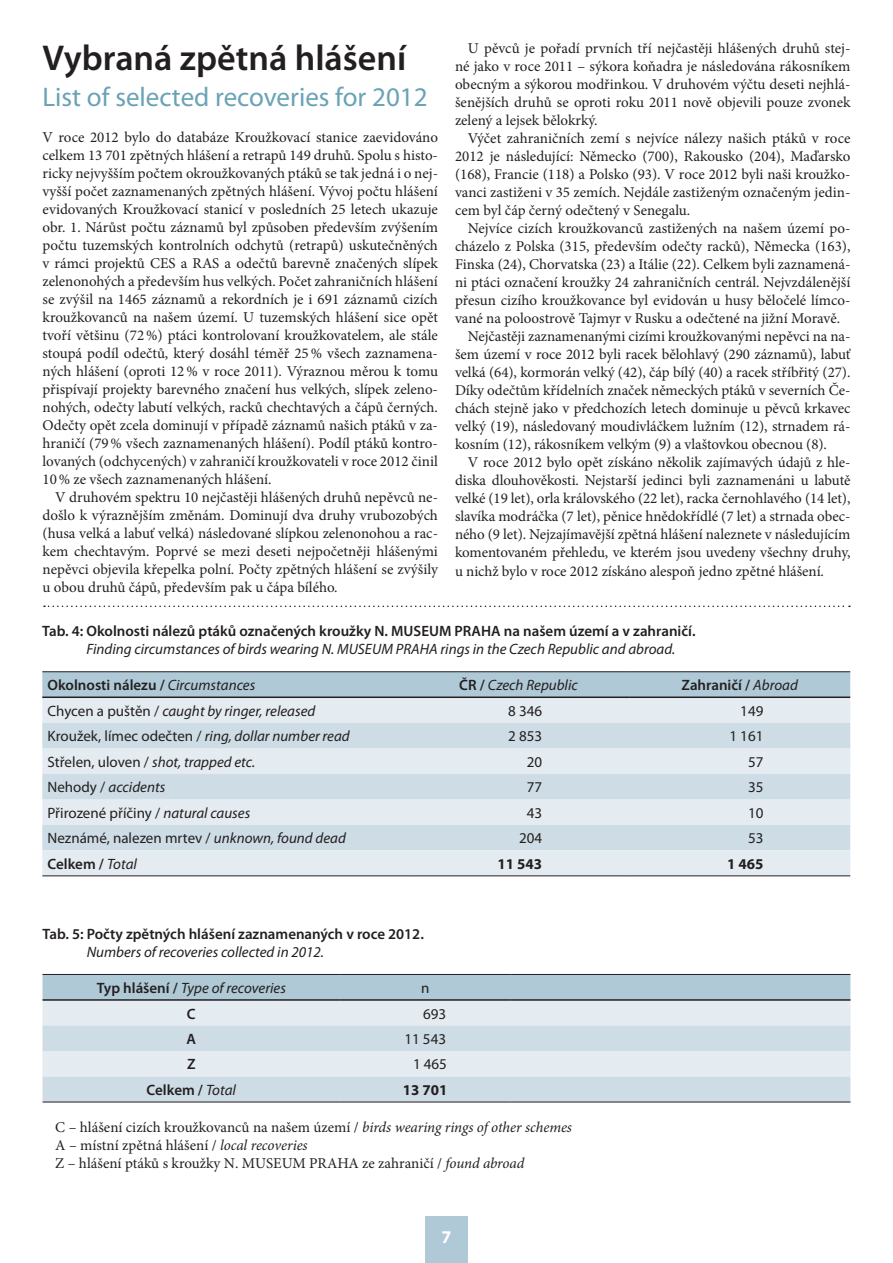
<style>
.page{position:relative;width:893px;height:1263px;background:#fff}
.page>*{position:absolute;margin:0;border:0;box-sizing:border-box;transform-origin:0 0}
.t1{font:600 36px "Myriad Pro";color:#231f20}
.t2{font:27px "Myriad Pro";color:#6aa2b7}
.t3{font:700 18px "Myriad Pro";color:#fff}
.t4{font:15px/18px "Minion Pro";letter-spacing:-.005em;color:#231f20;text-align:justify}
.t5{font:italic 15px "Myriad Pro";color:#231f20}
.t6{font:600 15px "Myriad Pro";color:#231f20}
.t7{font:15px "Myriad Pro";color:#231f20}
.t8{font:700 15px "Myriad Pro";color:#231f20}
.s1{font-weight:400;font-style:italic}
.s2{font-weight:600;font-style:normal}
.s3{font-style:normal}
.s4{font-style:italic}
</style>
<div class="page">
<div style="left:425px;top:1216px;width:43px;height:47px;background:#b0c9d6"></div>
<div style="left:42px;top:672px;width:808px;height:24px;background:#b0c9d6"></div>
<div style="left:42px;top:698px;width:808px;height:25px;background:#e4ecf1"></div>
<svg style="left:42px;top:723px;width:808px;height:127px;background:#d6e2e9"></svg>
<div style="left:42px;top:850px;width:808px;height:25px;background:#e4ecf1"></div>
<hr style="left:408px;top:875px;width:221px;height:1px;background:#231f20">
<hr style="left:629px;top:875px;width:221px;height:1px;background:#231f20">
<hr style="left:42px;top:671px;width:366px;height:1px;background:#231f20">
<hr style="left:42px;top:875px;width:366px;height:1px;background:#231f20">
<hr style="left:408px;top:671px;width:221px;height:1px;background:#231f20">
<hr style="left:629px;top:671px;width:221px;height:1px;background:#231f20">
<hr style="left:42px;top:696px;width:366px;height:2px;background:#231f20">
<hr style="left:408px;top:696px;width:221px;height:2px;background:#231f20">
<hr style="left:629px;top:696px;width:221px;height:2px;background:#231f20">
<svg style="left:44px;top:605px;width:806px;height:2px"></svg>
<div style="left:43px;top:975px;width:807px;height:24px;background:#b0c9d6"></div>
<div style="left:43px;top:1001px;width:807px;height:75px;background:#e4ecf1"></div>
<div style="left:43px;top:1025px;width:807px;height:26px;background:#cddce5"></div>
<svg style="left:43px;top:1076px;width:807px;height:26px;background:#cad9e1"></svg>
<hr style="left:43px;top:974px;width:297px;height:1px;background:#231f20">
<hr style="left:340px;top:974px;width:170px;height:1px;background:#231f20">
<hr style="left:510px;top:974px;width:340px;height:1px;background:#231f20">
<hr style="left:43px;top:999px;width:297px;height:2px;background:#231f20">
<hr style="left:43px;top:1102px;width:297px;height:1px;background:#231f20">
<hr style="left:340px;top:999px;width:170px;height:2px;background:#231f20">
<hr style="left:510px;top:999px;width:340px;height:2px;background:#231f20">
<hr style="left:340px;top:1102px;width:170px;height:1px;background:#231f20">
<hr style="left:510px;top:1102px;width:340px;height:1px;background:#231f20">
<h1 class="t1" style="left:43px;top:35px;width:365px">Vybraná zpětná hlášení</h1>
<h2 class="t2" style="left:43px;top:81px;width:387px">List of selected recoveries for 2012</h2>
<p class="t4" style="left:43px;top:129px;width:397px">V roce 2012 bylo do databáze Kroužkovací stanice zaevidováno celkem 13 701 zpětných hlášení a retrapů 149 druhů. Spolu s histo&shy;ricky nejvyšším počtem okroužkovaných ptáků se tak jedná i o nej&shy;vyšší počet zaznamenaných zpětných hlášení. Vývoj počtu hlášení evidovaných Kroužkovací stanicí v posledních 25 letech ukazuje obr. 1. Nárůst počtu záznamů byl způsoben především zvýšením počtu tuzemských kontrolních odchytů (retrapů) uskutečněných v rámci projektů CES a RAS a odečtů barevně značených slípek zelenonohých a především hus velkých. Počet zahraničních hlášení se zvýšil na 1465 záznamů a rekordních je i 691 záznamů cizích kroužkovanců na našem území. U tuzemských hlášení sice opět tvoří většinu (72%) ptáci kontrolovaní kroužkovatelem, ale stále stoupá podíl odečtů, který dosáhl téměř 25% všech zaznamena&shy;ných hlášení (oproti 12% v roce 2011). Výraznou měrou k tomu přispívají projekty barevného značení hus velkých, slípek zeleno&shy;nohých, odečty labutí velkých, racků chechtavých a čápů černých.<br>Odečty opět zcela dominují v případě záznamů našich ptáků v za&shy;hraničí (79% všech zaznamenaných hlášení). Podíl ptáků kontro&shy;lovaných (odchycených) v zahraničí kroužkovateli v roce 2012 činil 10% ze všech zaznamenaných hlášení.</p>
<p class="t4" style="left:43px;top:489px;width:397px;text-indent:13px">V druhovém spektru 10 nejčastěji hlášených druhů nepěvců ne&shy;došlo k výraznějším změnám. Dominují dva druhy vrubozobých (husa velká a labuť velká) následované slípkou zelenonohou a rac&shy;kem chechtavým. Poprvé se mezi deseti nejpočetněji hlášenými nepěvci objevila křepelka polní. Počty zpětných hlášení se zvýšily u obou druhů čápů, především pak u čápa bílého.</p>
<p class="t4" style="left:455px;top:40px;width:397px;text-indent:13px">U pěvců je pořadí prvních tří nejčastěji hlášených druhů stej&shy;né jako v roce 2011 – sýkora koňadra je následována rákosníkem obecným a sýkorou modřinkou. V druhovém výčtu deseti nejhlá&shy;šenějších druhů se oproti roku 2011 nově objevili pouze zvonek zelený a lejsek bělokrký.</p>
<p class="t4" style="left:455px;top:130px;width:397px;text-indent:13px">Výčet zahraničních zemí s nejvíce nálezy našich ptáků v roce 2012 je následující: Německo (700), Rakousko (204), Maďarsko (168), Francie (118) a Polsko (93). V roce 2012 byli naši kroužko&shy;vanci zastiženi v 35 zemích. Nejdále zastiženým označeným jedin&shy;cem byl čáp černý odečtený v Senegalu.</p>
<p class="t4" style="left:468px;top:220px;width:384px">Nejvíce cizích kroužkovanců zastižených na našem území po-</p>
<p class="t4" style="left:455px;top:238px;width:397px">cházelo z Polska (315, především odečty racků), Německa (163),</p>
<p class="t4" style="left:455px;top:256px;width:397px">Finska (24), Chorvatska (23) a Itálie (22). Celkem byli zaznamená-</p>
<p class="t4" style="left:455px;top:274px;width:397px">ni ptáci označení kroužky 24 zahraničních centrál. Nejvzdálenější</p>
<p class="t4" style="left:455px;top:292px;width:397px">přesun cizího kroužkovance byl evidován u husy běločelé límco-</p>
<p class="t4" style="left:455px;top:310px;width:387px">vané na poloostrově Tajmyr v Rusku a odečtené na jižní Moravě.</p>
<p class="t4" style="left:468px;top:328px;width:384px">Nejčastěji zaznamenanými cizími kroužkovanými nepěvci na na-</p>
<p class="t4" style="left:455px;top:346px;width:397px">šem území v roce 2012 byli racek bělohlavý (290 záznamů), labuť</p>
<p class="t4" style="left:455px;top:364px;width:397px">velká (64), kormorán velký (42), čáp bílý (40) a racek stříbřitý (27).</p>
<p class="t4" style="left:455px;top:382px;width:397px">Díky odečtům křídelních značek německých ptáků v severních Če-</p>
<p class="t4" style="left:455px;top:400px;width:397px">chách stejně jako v předchozích letech dominuje u pěvců krkavec</p>
<p class="t4" style="left:455px;top:418px;width:397px">velký (19), následovaný moudivláčkem lužním (12), strnadem rá-</p>
<p class="t4" style="left:455px;top:436px;width:373px">kosním (12), rákosníkem velkým (9) a vlaštovkou obecnou (8).</p>
<p class="t4" style="left:468px;top:454px;width:384px">V roce 2012 bylo opět získáno několik zajímavých údajů z hle-</p>
<p class="t4" style="left:455px;top:472px;width:397px">diska dlouhověkosti. Nejstarší jedinci byli zaznamenáni u labutě</p>
<p class="t4" style="left:455px;top:490px;width:397px">velké (19 let), orla královského (22 let), racka černohlavého (14 let),</p>
<p class="t4" style="left:455px;top:508px;width:397px">slavíka modráčka (7 let), pěnice hnědokřídlé (7 let) a strnada obec-</p>
<p class="t4" style="left:455px;top:526px;width:397px">ného (9 let). Nejzajímavější zpětná hlášení naleznete v následujícím</p>
<p class="t4" style="left:455px;top:544px;width:397px">komentovaném přehledu, ve kterém jsou uvedeny všechny druhy,</p>
<p class="t4" style="left:455px;top:562px;width:370px">u nichž bylo v roce 2012 získáno alespoň jedno zpětné hlášení.</p>
<p class="t6" style="left:42px;top:622px;width:655px">Tab. 4: Okolnosti nálezů ptáků označených kroužky N. MUSEUM PRAHA na našem území a v zahraničí.</p>
<p class="t5" style="left:86px;top:640px;width:590px">Finding circumstances of birds wearing N. MUSEUM PRAHA rings in the Czech Republic and abroad.</p>
<p class="t6" style="left:48px;top:675px;width:209px">Okolnosti nálezu / <span class="s1">Circumstances</span></p>
<p class="t5" style="left:459px;top:676px;width:120px"><span class="s2">ČR /</span> Czech Republic</p>
<p class="t6" style="left:681px;top:675px;width:118px">Zahraničí / <span class="s1">Abroad</span></p>
<p class="t5" style="left:48px;top:702px;width:269px"><span class="s3">Chycen a puštěn /</span> caught by ringer, released</p>
<p class="t7" style="left:508px;top:702px;width:35px">8 346</p>
<p class="t7" style="left:740px;top:702px;width:25px">149</p>
<p class="t7" style="left:48px;top:727px;width:304px">Kroužek, límec odečten / <span class="s4">ring, dollar number read</span></p>
<p class="t7" style="left:508px;top:727px;width:35px">2 853</p>
<p class="t7" style="left:729px;top:727px;width:35px">1 161</p>
<p class="t5" style="left:48px;top:752px;width:209px"><span class="s3">Střelen, uloven /</span> shot, trapped etc.</p>
<p class="t7" style="left:527px;top:752px;width:17px">20</p>
<p class="t7" style="left:748px;top:752px;width:17px">57</p>
<p class="t5" style="left:48px;top:778px;width:119px"><span class="s3">Nehody /</span> accidents</p>
<p class="t7" style="left:527px;top:778px;width:17px">77</p>
<p class="t7" style="left:748px;top:778px;width:17px">35</p>
<p class="t7" style="left:48px;top:803px;width:204px">Přirozené příčiny / <span class="s4">natural causes</span></p>
<p class="t7" style="left:527px;top:803px;width:17px">43</p>
<p class="t7" style="left:748px;top:803px;width:17px">10</p>
<p class="t7" style="left:48px;top:829px;width:300px">Neznámé, nalezen mrtev / <span class="s4">unknown, found dead</span></p>
<p class="t7" style="left:519px;top:829px;width:25px">204</p>
<p class="t7" style="left:748px;top:829px;width:17px">53</p>
<p class="t6" style="left:48px;top:854px;width:91px">Celkem / <span class="s1">Total</span></p>
<p class="t8" style="left:498px;top:854px;width:46px">11 543</p>
<p class="t8" style="left:727px;top:854px;width:38px">1 465</p>
<p class="t6" style="left:43px;top:924px;width:383px">Tab. 5: Počty zpětných hlášení zaznamenaných v roce 2012.</p>
<p class="t5" style="left:87px;top:943px;width:239px">Numbers of recoveries collected in 2012.</p>
<p class="t5" style="left:97px;top:978px;width:191px"><span class="s2">Typ hlášení /</span> Type of recoveries</p>
<p class="t7" style="left:421px;top:978px;width:10px">n</p>
<p class="t6" style="left:187px;top:1004px;width:10px">C</p>
<p class="t7" style="left:423px;top:1004px;width:25px">693</p>
<p class="t6" style="left:187px;top:1029px;width:11px">A</p>
<p class="t7" style="left:404px;top:1029px;width:43px">11 543</p>
<p class="t6" style="left:187px;top:1055px;width:10px">Z</p>
<p class="t7" style="left:413px;top:1055px;width:35px">1 465</p>
<p class="t6" style="left:147px;top:1080px;width:91px">Celkem / <span class="s1">Total</span></p>
<p class="t8" style="left:403px;top:1080px;width:46px">13 701</p>
<p class="t4" style="left:55px;top:1119px;width:518px;text-align:left">C – hlášení cizích kroužkovanců na našem území / <span class="s4">birds wearing rings of other schemes<br></span>A – místní zpětná hlášení / <span class="s4">local recoveries<br></span>Z – hlášení ptáků s kroužky N. MUSEUM PRAHA ze zahraničí / <span class="s4">found abroad</span></p>
<p class="t3" style="left:441px;top:1225px;width:11px">7</p>
</div>
